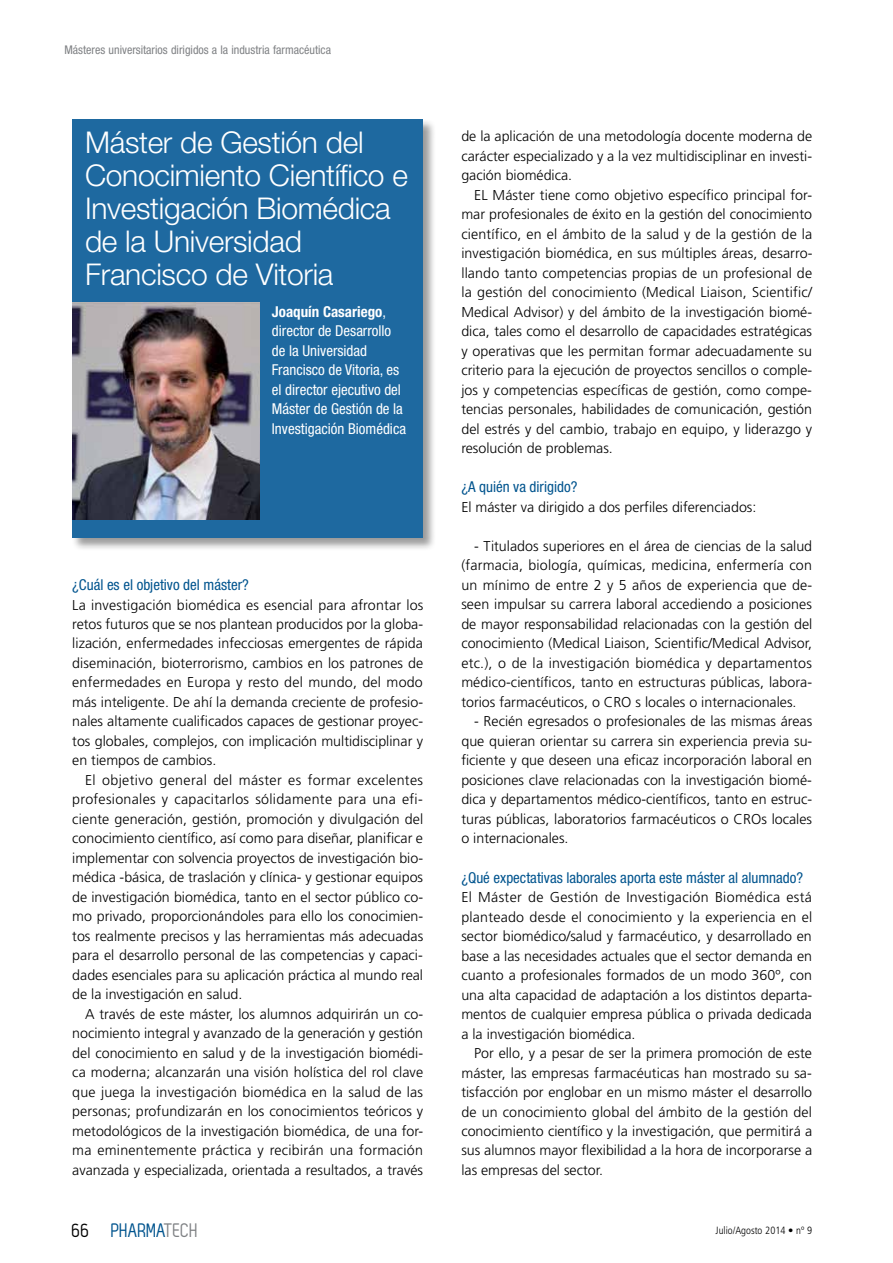
<style>
.page{position:relative;width:893px;height:1263px;background:#fff}
.page>*{position:absolute;margin:0;border:0;box-sizing:border-box;transform-origin:0 0}
.t1{font:300 30px/33px "Helvetica Neue LT Std";letter-spacing:-.01em;color:#fff}
.t2{font:19.5px "Zag";color:#00548e}
.t3{font:condensed 15px/19.5px "Helvetica Neue LT Std";color:#fff}
.t4{font:condensed 15px "Helvetica Neue LT Std";color:#00548e}
.t5{font:300 14.25px/19.5px "Frutiger";color:#000;text-align:justify}
.t6{font:condensed 12px "Helvetica Neue LT Std";color:#808285}
.t7{font:300 condensed 10.5px "Frutiger";color:#000}
.s1{font-weight:700}
.s2{color:#000}
.s3{color:#808285}
</style>
<div class="page">
<div style="left:71px;top:118px;width:365px;height:433px;background:#000;opacity:.4"></div>
<div style="left:72px;top:119px;width:351px;height:419px;background:#1e69a0"></div>
<img style="left:72px;top:302px;width:188px;height:217px">
<p class="t6" style="left:65px;top:42px;width:268px">Másteres universitarios dirigidos a la industria farmacéutica</p>
<h1 class="t1" style="left:85px;top:125px;width:324px">Máster de Gestión del<br>Conocimiento Científico e<br>Investigación Biomédica de la Universidad<br>Francisco de Vitoria</h1>
<p class="t3" style="left:272px;top:302px;width:136px"><span class="s1">Joaquín Casariego</span>, director de Desarrollo de la Universidad<br>Francisco de Vitoria, es el director ejecutivo del<br>Máster de Gestión de la<br>Investigación Biomédica</p>
<p class="t4" style="left:72px;top:576px;width:178px">¿Cuál es el objetivo del máster?</p>
<p class="t5" style="left:72px;top:595px;width:353px">La investigación biomédica es esencial para afrontar los retos futuros que se nos plantean producidos por la globa&shy;lización, enfermedades infecciosas emergentes de rápida diseminación, bioterrorismo, cambios en los patrones de enfermedades en Europa y resto del mundo, del modo más inteligente. De ahí la demanda creciente de profesio&shy;nales altamente cualificados capaces de gestionar proyec&shy;tos globales, complejos, con implicación multidisciplinar y en tiempos de cambios.</p>
<p class="t5" style="left:72px;top:770px;width:353px;text-indent:13px">El objetivo general del máster es formar excelentes profesionales y capacitarlos sólidamente para una efi&shy;ciente generación, gestión, promoción y divulgación del conocimiento científico, así como para diseñar, planificar e implementar con solvencia proyectos de investigación bio&shy;médica -básica, de traslación y clínica- y gestionar equipos de investigación biomédica, tanto en el sector público co&shy;mo privado, proporcionándoles para ello los conocimien&shy;tos realmente precisos y las herramientas más adecuadas para el desarrollo personal de las competencias y capaci&shy;dades esenciales para su aplicación práctica al mundo real de la investigación en salud.</p>
<p class="t5" style="left:72px;top:1004px;width:352px;text-indent:13px">A través de este máster, los alumnos adquirirán un co&shy;nocimiento integral y avanzado de la generación y gestión del conocimiento en salud y de la investigación biomédi&shy;ca moderna; alcanzarán una visión holística del rol clave que juega la investigación biomédica en la salud de las personas; profundizarán en los conocimientos teóricos y metodológicos de la investigación biomédica, de una for&shy;ma eminentemente práctica y recibirán una formación avanzada y especializada, orientada a resultados, a través</p>
<p class="t5" style="left:461px;top:127px;width:352px">de la aplicación de una metodología docente moderna de carácter especializado y a la vez multidisciplinar en investi&shy;gación biomédica.</p>
<p class="t5" style="left:461px;top:185px;width:352px;text-indent:13px">EL Máster tiene como objetivo específico principal for&shy;mar profesionales de éxito en la gestión del conocimiento científico, en el ámbito de la salud y de la gestión de la investigación biomédica, en sus múltiples áreas, desarro&shy;llando tanto competencias propias de un profesional de la gestión del conocimiento (Medical Liaison, Scientific/ Medical Advisor) y del ámbito de la investigación biomé&shy;dica, tales como el desarrollo de capacidades estratégicas y operativas que les permitan formar adecuadamente su criterio para la ejecución de proyectos sencillos o comple&shy;jos y competencias específicas de gestión, como compe&shy;tencias personales, habilidades de comunicación, gestión del estrés y del cambio, trabajo en equipo, y liderazgo y resolución de problemas.</p>
<p class="t4" style="left:461px;top:478px;width:118px">¿A quién va dirigido?</p>
<p class="t5" style="left:461px;top:497px;width:297px">El máster va dirigido a dos perfiles diferenciados:</p>
<p class="t5" style="left:461px;top:536px;width:352px;text-indent:13px">- Titulados superiores en el área de ciencias de la salud (farmacia, biología, químicas, medicina, enfermería con un mínimo de entre 2 y 5 años de experiencia que de&shy;seen impulsar su carrera laboral accediendo a posiciones de mayor responsabilidad relacionadas con la gestión del conocimiento (Medical Liaison, Scientific/Medical Advisor, etc.), o de la investigación biomédica y departamentos médico-científicos, tanto en estructuras públicas, labora&shy;torios farmacéuticos, o CRO s locales o internacionales.</p>
<p class="t5" style="left:461px;top:712px;width:352px;text-indent:13px">- Recién egresados o profesionales de las mismas áreas que quieran orientar su carrera sin experiencia previa su&shy;ficiente y que deseen una eficaz incorporación laboral en posiciones clave relacionadas con la investigación biomé&shy;dica y departamentos médico-científicos, tanto en estruc&shy;turas públicas, laboratorios farmacéuticos o CROs locales o internacionales.</p>
<p class="t4" style="left:461px;top:868px;width:343px">¿Qué expectativas laborales aporta este máster al alumnado?</p>
<p class="t5" style="left:461px;top:887px;width:352px">El Máster de Gestión de Investigación Biomédica está planteado desde el conocimiento y la experiencia en el sector biomédico/salud y farmacéutico, y desarrollado en base a las necesidades actuales que el sector demanda en cuanto a profesionales formados de un modo 360º, con una alta capacidad de adaptación a los distintos departa&shy;mentos de cualquier empresa pública o privada dedicada a la investigación biomédica.</p>
<p class="t5" style="left:461px;top:1043px;width:352px;text-indent:13px">Por ello, y a pesar de ser la primera promoción de este máster, las empresas farmacéuticas han mostrado su sa&shy;tisfacción por englobar en un mismo máster el desarrollo de un conocimiento global del ámbito de la gestión del conocimiento científico y la investigación, que permitirá a sus alumnos mayor flexibilidad a la hora de incorporarse a las empresas del sector.</p>
<h2 class="t2" style="left:72px;top:1219px;width:127px"><span class="s2">66</span> PHARMA<span class="s3">TECH</span></h2>
<p class="t7" style="left:716px;top:1224px;width:98px">Julio/Agosto 2014 • nº 9</p>
</div>
